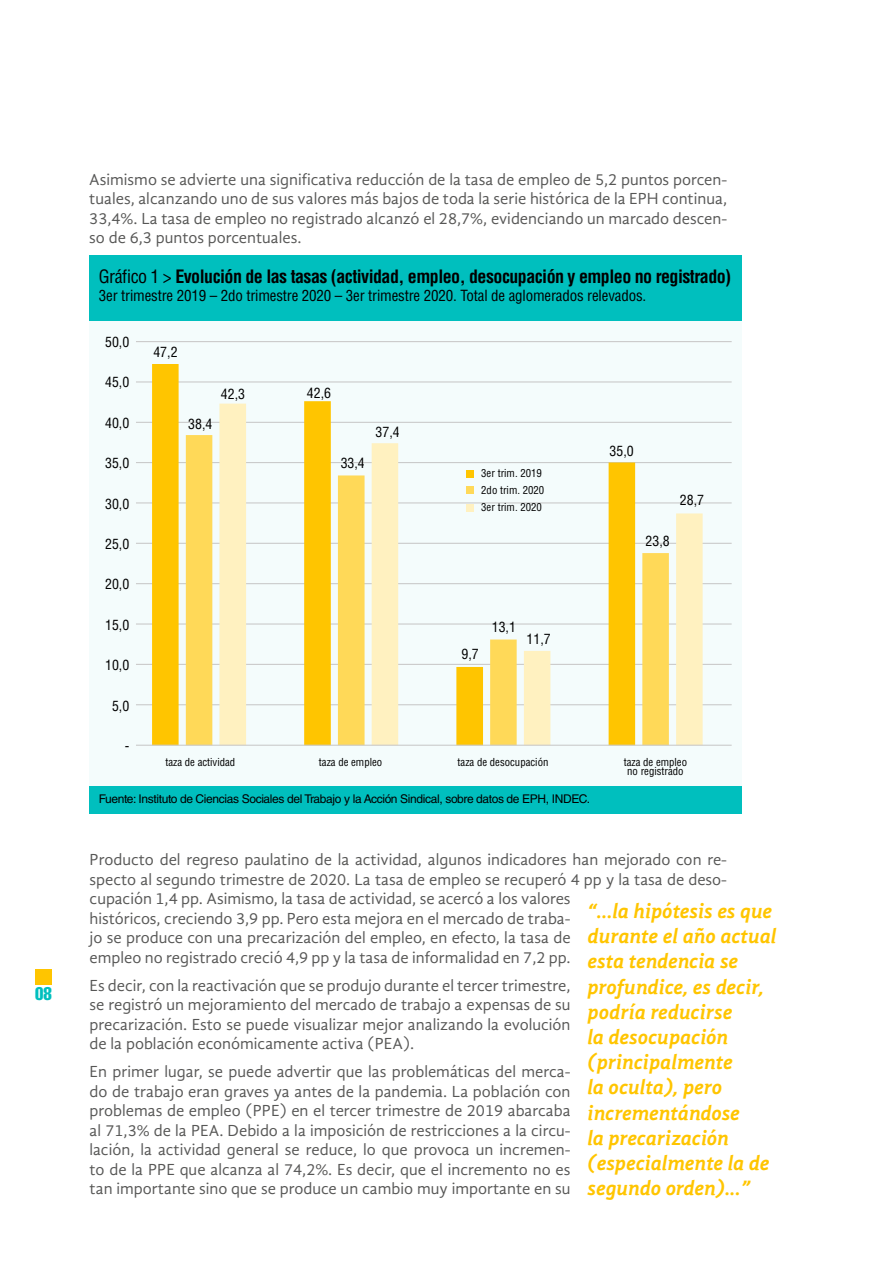
<style>
.page{position:relative;width:893px;height:1263px;background:#fff}
.page>*{position:absolute;margin:0;border:0;box-sizing:border-box;transform-origin:0 0}
.t1{font:italic 700 21px/25.2px "Gandhi Sans";color:#ffc500}
.t2{font:700 condensed 18px "Helvetica LT Std";letter-spacing:-.03em;color:#000}
.t3{font:18px "Helvetica LT Std Comp";color:#00bfbe}
.t4{font:16.5px/19.5px "Gandhi Sans";color:#575756;text-align:justify}
.t5{font:condensed 15px "Helvetica LT Std";letter-spacing:-.01em;color:#000}
.t6{font:condensed 13.8px "Helvetica LT Std";color:#000}
.t7{font:12px "Helvetica LT Std";letter-spacing:-.03em;color:#000}
.t8{font:condensed 10.8px/17px "Helvetica LT Std";color:#000}
.s1{font-weight:400}
</style>
<div class="page">
<div style="left:35px;top:969px;width:16px;height:15px;background:#ffc500"></div>
<div style="left:90px;top:318px;width:652px;height:474px;background:#f4fcfc"></div>
<div style="left:89px;top:255px;width:653px;height:66px;background:#00bfbe"></div>
<div style="left:89px;top:786px;width:653px;height:27px;background:#00bfbe"></div>
<hr style="left:136px;top:341px;width:596px;height:1px;background:#cacaca">
<hr style="left:136px;top:381px;width:596px;height:1px;background:#cacaca">
<hr style="left:136px;top:422px;width:596px;height:1px;background:#cacaca">
<hr style="left:136px;top:462px;width:596px;height:1px;background:#cacaca">
<hr style="left:136px;top:502px;width:596px;height:1px;background:#cacaca">
<hr style="left:136px;top:543px;width:596px;height:1px;background:#cacaca">
<hr style="left:136px;top:583px;width:596px;height:1px;background:#cacaca">
<hr style="left:136px;top:623px;width:596px;height:2px;background:#cacaca">
<hr style="left:136px;top:664px;width:596px;height:1px;background:#cacaca">
<hr style="left:136px;top:704px;width:596px;height:1px;background:#cacaca">
<svg style="left:152px;top:364px;width:483px;height:381px"></svg>
<svg style="left:186px;top:435px;width:33px;height:310px;fill:#ffd958"></svg>
<svg style="left:219px;top:404px;width:484px;height:341px"></svg>
<hr style="left:136px;top:745px;width:596px;height:1px;background:#cacaca">
<div style="left:467px;top:470px;width:7px;height:7px;background:#ffc500"></div>
<div style="left:467px;top:487px;width:7px;height:7px;background:#ffd958"></div>
<div style="left:467px;top:505px;width:7px;height:7px;background:#fff1c0"></div>
<p class="t3" style="left:35px;top:982px;width:18px">08</p>
<p class="t4" style="left:89px;top:170px;width:639px">Asimismo se advierte una significativa reducción de la tasa de empleo de 5,2 puntos porcen&shy;tuales, alcanzando uno de sus valores más bajos de toda la serie histórica de la EPH continua, 33,4%. La tasa de empleo no registrado alcanzó el 28,7%, evidenciando un marcado descen&shy;so de 6,3 puntos porcentuales.</p>
<p class="t2" style="left:99px;top:265px;width:634px"><span class="s1">Gráfico 1 &gt;</span> Evolución de las tasas (actividad, empleo, desocupación y empleo no registrado)</p>
<p class="t5" style="left:99px;top:286px;width:549px">3er trimestre 2019 – 2do trimestre 2020 – 3er trimestre 2020. Total de aglomerados relevados.</p>
<p class="t6" style="left:105px;top:333px;width:26px">50,0</p>
<p class="t6" style="left:105px;top:374px;width:26px">45,0</p>
<p class="t6" style="left:105px;top:414px;width:26px">40,0</p>
<p class="t6" style="left:105px;top:454px;width:26px">35,0</p>
<p class="t6" style="left:105px;top:495px;width:26px">30,0</p>
<p class="t6" style="left:105px;top:535px;width:26px">25,0</p>
<p class="t6" style="left:105px;top:576px;width:26px">20,0</p>
<p class="t6" style="left:105px;top:616px;width:26px">15,0</p>
<p class="t6" style="left:105px;top:656px;width:26px">10,0</p>
<p class="t6" style="left:112px;top:697px;width:19px">5,0</p>
<p class="t6" style="left:125px;top:737px;width:6px">-</p>
<p class="t6" style="left:153px;top:343px;width:26px">47,2</p>
<p class="t6" style="left:188px;top:415px;width:26px">38,4</p>
<p class="t6" style="left:221px;top:386px;width:26px">42,3</p>
<p class="t6" style="left:307px;top:384px;width:26px">42,6</p>
<p class="t6" style="left:341px;top:454px;width:26px">33,4</p>
<p class="t6" style="left:375px;top:423px;width:26px">37,4</p>
<p class="t8" style="left:481px;top:464px;width:65px">3er trim. 2019<br>2do trim. 2020<br>3er trim. 2020</p>
<p class="t6" style="left:461px;top:645px;width:19px">9,7</p>
<p class="t6" style="left:492px;top:618px;width:26px">13,1</p>
<p class="t6" style="left:527px;top:630px;width:26px">11,7</p>
<p class="t8" style="left:165px;top:753px;width:71px">taza de actividad</p>
<p class="t8" style="left:319px;top:753px;width:65px">taza de empleo</p>
<p class="t8" style="left:458px;top:753px;width:92px">taza de desocupación</p>
<p class="t7" style="left:99px;top:792px;width:493px">Fuente: Instituto de Ciencias Sociales del Trabajo y la Acción Sindical, sobre datos de EPH, INDEC.</p>
<p class="t6" style="left:610px;top:442px;width:26px">35,0</p>
<p class="t6" style="left:645px;top:532px;width:26px">23,8</p>
<p class="t6" style="left:680px;top:492px;width:26px">28,7</p>
<p class="t8" style="left:624px;top:757px;width:65px;line-height:9.3px;text-align:center">taza de empleo no registrado</p>
<p class="t4" style="left:90px;top:850px;width:639px;text-align:left">Producto del regreso paulatino de la actividad, algunos indicadores han mejorado con re&shy;specto al segundo trimestre de 2020. La tasa de empleo se recuperó 4 pp y la tasa de deso&shy;cupación 1,4 pp. Asimismo, la tasa de actividad, se acercó a los valores<br>históricos, creciendo 3,9 pp. Pero esta mejora en el mercado de traba-<br>jo se produce con una precarización del empleo, en efecto, la tasa de<br>empleo no registrado creció 4,9 pp y la tasa de informalidad en 7,2 pp.</p>
<p class="t4" style="left:90px;top:975px;width:482px">Es decir, con la reactivación que se produjo durante el tercer trimestre, se registró un mejoramiento del mercado de trabajo a expensas de su precarización. Esto se puede visualizar mejor analizando la evolución de la población económicamente activa (PEA).</p>
<p class="t4" style="left:90px;top:1062px;width:482px">En primer lugar, se puede advertir que las problemáticas del merca&shy;do de trabajo eran graves ya antes de la pandemia. La población con problemas de empleo (PPE) en el tercer trimestre de 2019 abarcaba al 71,3% de la PEA. Debido a la imposición de restricciones a la circu&shy;lación, la actividad general se reduce, lo que provoca un incremen&shy;to de la PPE que alcanza al 74,2%. Es decir, que el incremento no es tan importante sino que se produce un cambio muy importante en su</p>
<p class="t1" style="left:588px;top:898px;width:190px">“…la hipótesis es que durante el año actual esta tendencia se profundice, es decir, podría reducirse<br>la desocupación (principalmente<br>la oculta), pero incrementándose<br>la precarización (especialmente la de segundo orden)...”</p>
</div>
